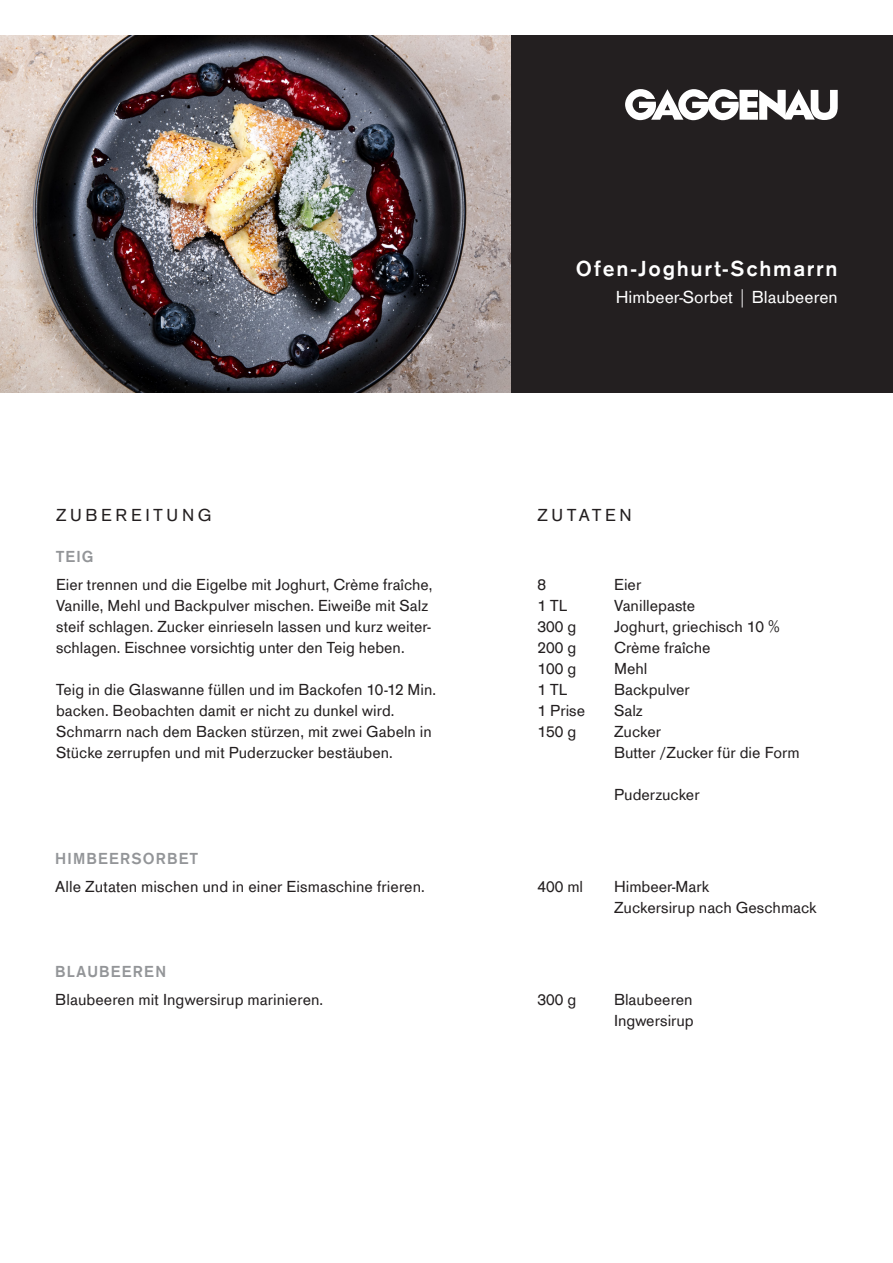
<style>
.page{position:relative;width:893px;height:1263px;background:#fff}
.page>*{position:absolute;margin:0;border:0;box-sizing:border-box;transform-origin:0 0}
.t1{font:700 22.5px "Gaggenau";letter-spacing:.075em;color:#fff}
.t2{font:18px "Gaggenau";color:#fff}
.t3{font:18px "Gaggenau";letter-spacing:.205em;color:#231f20}
.t4{font:16.5px/21px "Gaggenau";color:#231f20}
.t5{font:700 16.5px "Gaggenau";letter-spacing:.07em;color:#939598}
.s1{font-family:"Noto Sans";font-weight:300}
</style>
<div class="page">
<div style="left:503px;top:35px;width:390px;height:357px;background:#231f20"></div>
<svg style="left:625px;top:89px;width:213px;height:31px"></svg>
<img style="left:0;top:35px;width:510px;height:357px">
<p class="t3" style="left:56px;top:505px;width:157px">ZUBEREITUNG</p>
<p class="t5" style="left:56px;top:546px;width:39px">TEIG</p>
<p class="t4" style="left:56px;top:574px;width:378px">Eier trennen und die Eigelbe mit Joghurt, Crème fraîche, Vanille, Mehl und Backpulver mischen. Eiweiße mit Salz steif schlagen. Zucker einrieseln lassen und kurz weiter&shy;schlagen. Eischnee vorsichtig unter den Teig heben.</p>
<p class="t4" style="left:56px;top:679px;width:381px">Teig in die Glaswanne füllen und im Backofen 10-12 Min. backen. Beobachten damit er nicht zu dunkel wird.<br>Schmarrn nach dem Backen stürzen, mit zwei Gabeln in Stücke zerrupfen und mit Puderzucker bestäuben.</p>
<p class="t5" style="left:55px;top:848px;width:144px">HIMBEERSORBET</p>
<p class="t4" style="left:55px;top:876px;width:371px">Alle Zutaten mischen und in einer Eismaschine frieren.</p>
<p class="t5" style="left:55px;top:961px;width:112px">BLAUBEEREN</p>
<p class="t4" style="left:55px;top:989px;width:269px">Blaubeeren mit Ingwersirup marinieren.</p>
<h1 class="t1" style="left:576px;top:255px;width:263px">Ofen-Joghurt-Schmarrn</h1>
<p class="t2" style="left:616px;top:287px;width:223px">Himbeer-Sorbet <span class="s1">|</span> Blaubeeren</p>
<p class="t3" style="left:538px;top:505px;width:96px">ZUTATEN</p>
<p class="t4" style="left:538px;top:574px;width:10px">8</p>
<p class="t4" style="left:614px;top:574px;width:29px">Eier</p>
<p class="t4" style="left:538px;top:595px;width:31px">1 TL</p>
<p class="t4" style="left:614px;top:595px;width:83px">Vanillepaste</p>
<p class="t4" style="left:538px;top:616px;width:40px">300 g</p>
<p class="t4" style="left:614px;top:616px;width:167px">Joghurt, griechisch 10 %</p>
<p class="t4" style="left:538px;top:637px;width:40px">200 g</p>
<p class="t4" style="left:614px;top:637px;width:98px">Crème fraîche</p>
<p class="t4" style="left:538px;top:658px;width:40px">100 g</p>
<p class="t4" style="left:614px;top:658px;width:35px">Mehl</p>
<p class="t4" style="left:538px;top:679px;width:31px">1 TL</p>
<p class="t4" style="left:614px;top:679px;width:77px">Backpulver</p>
<p class="t4" style="left:538px;top:700px;width:49px">1 Prise</p>
<p class="t4" style="left:614px;top:700px;width:30px">Salz</p>
<p class="t4" style="left:538px;top:721px;width:40px">150 g</p>
<p class="t4" style="left:614px;top:721px;width:187px">Zucker<br>Butter /Zucker für die Form</p>
<p class="t4" style="left:614px;top:784px;width:87px">Puderzucker</p>
<p class="t4" style="left:537px;top:876px;width:47px">400 ml</p>
<p class="t4" style="left:614px;top:876px;width:204px">Himbeer-Mark<br>Zuckersirup nach Geschmack</p>
<p class="t4" style="left:537px;top:989px;width:40px">300 g</p>
<p class="t4" style="left:614px;top:989px;width:81px">Blaubeeren<br>Ingwersirup</p>
</div>
